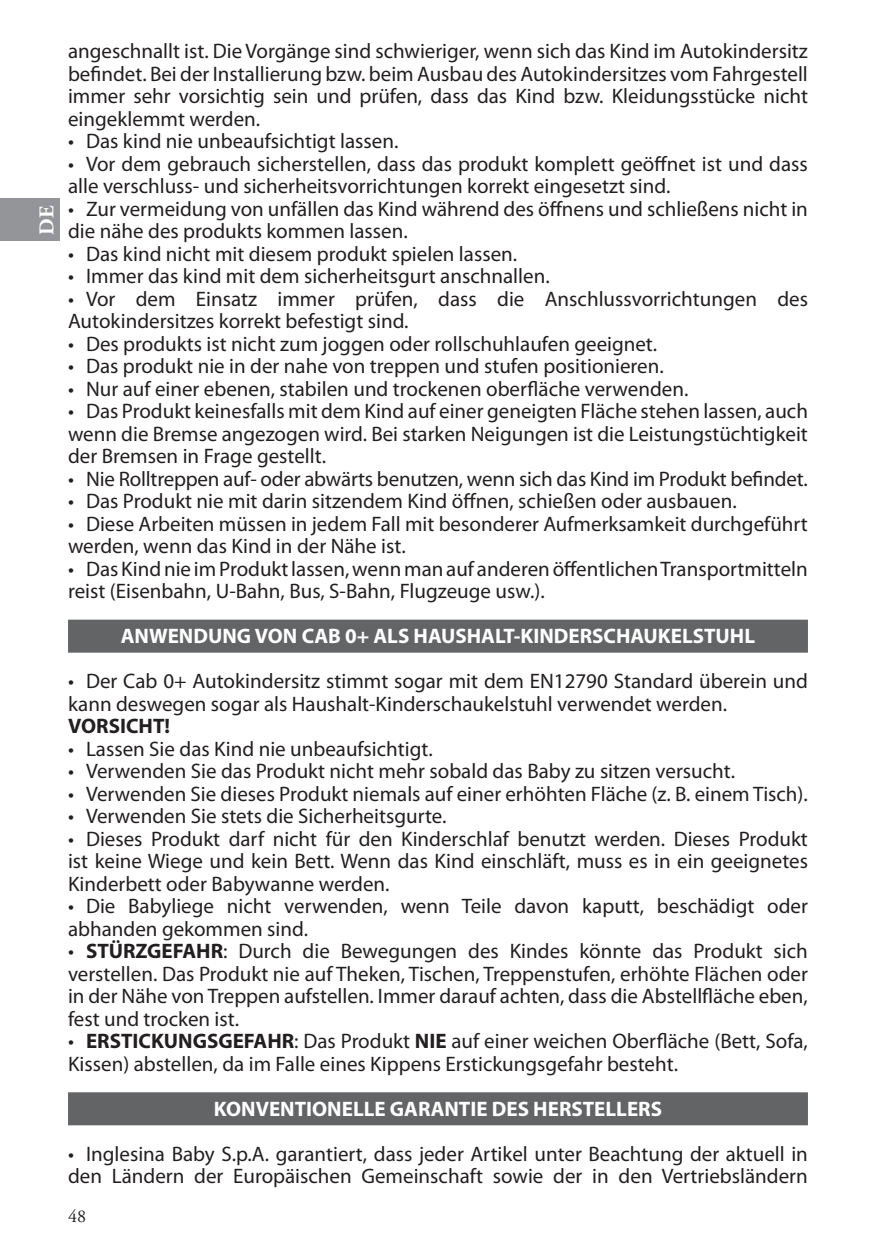
<style>
.page{position:relative;width:893px;height:1259px;background:#fff}
.page>*{position:absolute;margin:0;border:0;box-sizing:border-box;transform-origin:0 0}
.t1{font:21px/22.5px "Myriad Pro";color:#231f20}
.t2{font:700 21px "Myriad Pro";color:#fff}
.t3{font:700 21px "Myriad Pro";color:#231f20}
.t4{font:700 21px "Adobe Garamond Pro";color:#fff}
.t5{font:18px "Adobe Garamond Pro";color:#231f20}
.s1{font-weight:700}
</style>
<div class="page">
<div style="left:0;top:199px;width:60px;height:42px;background:#939598"></div>
<div style="left:68px;top:619px;width:740px;height:33px;background:#636466"></div>
<div style="left:68px;top:1092px;width:740px;height:33px;background:#636466"></div>
<p class="t4" style="left:38px;top:234px;width:31px;rotate:-90deg">DE</p>
<p class="t1" style="left:68px;top:41px;width:741px;text-align:justify">angeschnallt ist. Die Vorgänge sind schwieriger, wenn sich das Kind im Autokindersitz befindet. Bei der Installierung bzw. beim Ausbau des Autokindersitzes vom Fahrgestell immer sehr vorsichtig sein und prüfen, dass das Kind bzw. Kleidungsstücke nicht eingeklemmt werden.</p>
<p class="t1" style="left:68px;top:131px;width:332px">• Das kind nie unbeaufsichtigt lassen.</p>
<p class="t1" style="left:68px;top:154px;width:741px">• Vor dem gebrauch sicherstellen, dass das produkt komplett geöffnet ist und dass alle verschluss- und sicherheitsvorrichtungen korrekt eingesetzt sind.</p>
<p class="t1" style="left:68px;top:199px;width:741px">• Zur vermeidung von unfällen das Kind während des öffnens und schließens nicht in die nähe des produkts kommen lassen.</p>
<p class="t1" style="left:68px;top:244px;width:451px">• Das kind nicht mit diesem produkt spielen lassen.</p>
<p class="t1" style="left:68px;top:266px;width:483px">• Immer das kind mit dem sicherheitsgurt anschnallen.</p>
<p class="t1" style="left:68px;top:289px;width:741px">• Vor dem Einsatz immer prüfen, dass die Anschlussvorrichtungen des<br>Autokindersitzes korrekt befestigt sind.</p>
<p class="t1" style="left:68px;top:334px;width:591px">• Des produkts ist nicht zum joggen oder rollschuhlaufen geeignet.</p>
<p class="t1" style="left:68px;top:356px;width:597px">• Das produkt nie in der nahe von treppen und stufen positionieren.</p>
<p class="t1" style="left:68px;top:379px;width:622px">• Nur auf einer ebenen, stabilen und trockenen oberfläche verwenden.</p>
<p class="t1" style="left:68px;top:401px;width:741px;text-align:justify">• Das Produkt keinesfalls mit dem Kind auf einer geneigten Fläche stehen lassen, auch wenn die Bremse angezogen wird. Bei starken Neigungen ist die Leistungstüchtigkeit der Bremsen in Frage gestellt.</p>
<p class="t1" style="left:68px;top:469px;width:741px">• Nie Rolltreppen auf- oder abwärts benutzen, wenn sich das Kind im Produkt befindet.</p>
<p class="t1" style="left:68px;top:491px;width:670px">• Das Produkt nie mit darin sitzendem Kind öffnen, schießen oder ausbauen.</p>
<p class="t1" style="left:68px;top:514px;width:741px">• Diese Arbeiten müssen in jedem Fall mit besonderer Aufmerksamkeit durchgeführt werden, wenn das Kind in der Nähe ist.</p>
<p class="t1" style="left:68px;top:559px;width:741px">• Das Kind nie im Produkt lassen, wenn man auf anderen öffentlichen Transportmitteln reist (Eisenbahn, U-Bahn, Bus, S-Bahn, Flugzeuge usw.).</p>
<p class="t2" style="left:121px;top:628px;width:636px">ANWENDUNG VON CAB 0+ ALS HAUSHALT-KINDERSCHAUKELSTUHL</p>
<p class="t1" style="left:68px;top:671px;width:741px">• Der Cab 0+ Autokindersitz stimmt sogar mit dem EN12790 Standard überein und kann deswegen sogar als Haushalt-Kinderschaukelstuhl verwendet werden.</p>
<p class="t3" style="left:68px;top:718px;width:104px">VORSICHT!</p>
<p class="t1" style="left:68px;top:739px;width:366px">• Lassen Sie das Kind nie unbeaufsichtigt.</p>
<p class="t1" style="left:68px;top:761px;width:669px">• Verwenden Sie das Produkt nicht mehr sobald das Baby zu sitzen versucht.</p>
<p class="t1" style="left:68px;top:784px;width:741px">• Verwenden Sie dieses Produkt niemals auf einer erhöhten Fläche (z. B. einem Tisch).</p>
<p class="t1" style="left:68px;top:806px;width:380px">• Verwenden Sie stets die Sicherheitsgurte.</p>
<p class="t1" style="left:68px;top:829px;width:741px;text-align:justify">• Dieses Produkt darf nicht für den Kinderschlaf benutzt werden. Dieses Produkt ist keine Wiege und kein Bett. Wenn das Kind einschläft, muss es in ein geeignetes Kinderbett oder Babywanne werden.</p>
<p class="t1" style="left:68px;top:896px;width:741px">• Die Babyliege nicht verwenden, wenn Teile davon kaputt, beschädigt oder abhanden gekommen sind.</p>
<p class="t1" style="left:68px;top:941px;width:741px;text-align:justify">• <span class="s1">STÜRZGEFAHR</span>: Durch die Bewegungen des Kindes könnte das Produkt sich verstellen. Das Produkt nie auf Theken, Tischen, Treppenstufen, erhöhte Flächen oder in der Nähe von Treppen aufstellen. Immer darauf achten, dass die Abstellfläche eben, fest und trocken ist.</p>
<p class="t1" style="left:68px;top:1031px;width:741px">• <span class="s1">ERSTICKUNGSGEFAHR</span>: Das Produkt <span class="s1">NIE</span> auf einer weichen Oberfläche (Bett, Sofa,<br>Kissen) abstellen, da im Falle eines Kippens Erstickungsgefahr besteht.</p>
<p class="t2" style="left:214px;top:1100px;width:450px">KONVENTIONELLE GARANTIE DES HERSTELLERS</p>
<p class="t1" style="left:68px;top:1143px;width:741px">• Inglesina Baby S.p.A. garantiert, dass jeder Artikel unter Beachtung der aktuell in den Ländern der Europäischen Gemeinschaft sowie der in den Vertriebsländern</p>
<p class="t5" style="left:68px;top:1208px;width:19px">48</p>
</div>
